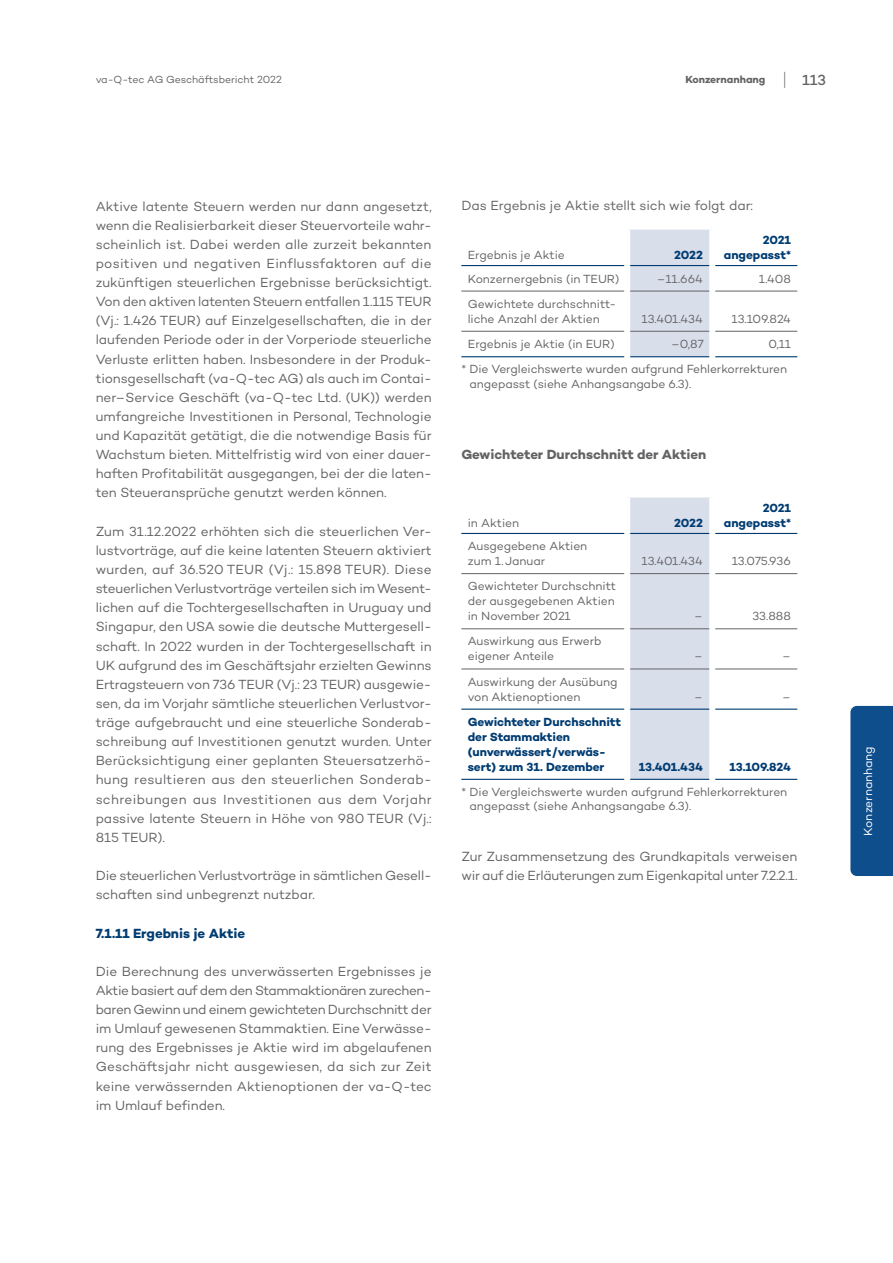
<style>
.page{position:relative;width:893px;height:1263px;background:#fff}
.page>*{position:absolute;margin:0;border:0;box-sizing:border-box;transform-origin:0 0}
.t1{font:500 15px "Campton";color:#636366}
.t2{font:13.5px/19.2px "Campton";letter-spacing:-.005em;color:#636366}
.t3{font:700 13.5px "Campton";letter-spacing:-.005em;color:#636366}
.t4{font:700 13.5px "Campton";color:#003c72}
.t5{font:12px/15px "Campton";letter-spacing:-.005em;color:#636366}
.t6{font:700 12px/15px "Campton";letter-spacing:-.005em;color:#003c72;text-align:right}
.t7{font:12px "Campton";letter-spacing:-.005em;color:#fff}
.t8{font:10.5px "Campton";letter-spacing:-.01em;color:#636366}
.t9{font:700 10.5px "Campton";letter-spacing:-.005em;color:#636366}
.s1{font-weight:300;font-size:18px}
</style>
<div class="page">
<div style="left:850px;top:706px;width:43px;height:170px;background:#0f4e8c"></div>
<div style="left:630px;top:230px;width:79px;height:126px;background:#d9deeb"></div>
<hr style="left:461px;top:265px;width:163px;height:1px;background:#003c72">
<hr style="left:630px;top:265px;width:79px;height:1px;background:#003c72">
<hr style="left:715px;top:265px;width:82px;height:1px;background:#003c72">
<hr style="left:461px;top:356px;width:163px;height:1px;background:#003c72">
<hr style="left:630px;top:356px;width:79px;height:1px;background:#003c72">
<hr style="left:715px;top:356px;width:82px;height:1px;background:#003c72">
<hr style="left:461px;top:291px;width:163px;height:1px;background:#636366">
<hr style="left:630px;top:291px;width:79px;height:1px;background:#636366">
<hr style="left:715px;top:291px;width:82px;height:1px;background:#636366">
<hr style="left:461px;top:331px;width:163px;height:1px;background:#636366">
<hr style="left:630px;top:331px;width:79px;height:1px;background:#636366">
<hr style="left:715px;top:331px;width:82px;height:1px;background:#636366">
<div style="left:630px;top:497px;width:79px;height:282px;background:#d9deeb"></div>
<hr style="left:461px;top:533px;width:163px;height:1px;background:#003c72">
<hr style="left:630px;top:533px;width:79px;height:1px;background:#003c72">
<hr style="left:715px;top:533px;width:82px;height:1px;background:#003c72">
<hr style="left:461px;top:709px;width:163px;height:1px;background:#003c72">
<hr style="left:630px;top:709px;width:79px;height:1px;background:#003c72">
<hr style="left:715px;top:709px;width:82px;height:1px;background:#003c72">
<hr style="left:461px;top:779px;width:163px;height:1px;background:#003c72">
<hr style="left:630px;top:779px;width:79px;height:1px;background:#003c72">
<hr style="left:715px;top:779px;width:82px;height:1px;background:#003c72">
<hr style="left:461px;top:573px;width:163px;height:1px;background:#636366">
<hr style="left:630px;top:573px;width:79px;height:1px;background:#636366">
<hr style="left:715px;top:573px;width:82px;height:1px;background:#636366">
<hr style="left:461px;top:628px;width:163px;height:1px;background:#636366">
<hr style="left:630px;top:628px;width:79px;height:1px;background:#636366">
<hr style="left:715px;top:628px;width:82px;height:1px;background:#636366">
<hr style="left:461px;top:669px;width:163px;height:1px;background:#636366">
<hr style="left:630px;top:669px;width:79px;height:1px;background:#636366">
<hr style="left:715px;top:669px;width:82px;height:1px;background:#636366">
<p class="t8" style="left:96px;top:73px;width:188px">va-Q-tec AG Geschäftsbericht 2022</p>
<p class="t9" style="left:685px;top:73px;width:82px">Konzernanhang</p>
<p class="t1" style="left:782px;top:70px;width:45px"><span class="s1">|</span> 113</p>
<p class="t2" style="left:96px;top:196px;width:338px;text-align:justify">Aktive latente Steuern werden nur dann angesetzt, wenn die Realisierbarkeit dieser Steuervorteile wahr&shy;scheinlich ist. Dabei werden alle zurzeit bekannten positiven und negativen Einflussfaktoren auf die zukünftigen steuerlichen Ergebnisse berücksichtigt.<br>Von den aktiven latenten Steuern entfallen 1.115 TEUR (Vj.: 1.426 TEUR) auf Einzelgesellschaften, die in der laufenden Periode oder in der Vorperiode steuerliche Verluste erlitten haben. Insbesondere in der Produk&shy;tionsgesellschaft (va-Q-tec AG) als auch im Contai&shy;ner–Service Geschäft (va-Q-tec Ltd. (UK)) werden umfangreiche Investitionen in Personal, Technologie und Kapazität getätigt, die die notwendige Basis für Wachstum bieten. Mittelfristig wird von einer dauer&shy;haften Profitabilität ausgegangen, bei der die laten&shy;ten Steueransprüche genutzt werden können.</p>
<p class="t2" style="left:96px;top:521px;width:338px">Zum 31.12.2022 erhöhten sich die steuerlichen Ver&shy;lustvorträge, auf die keine latenten Steuern aktiviert wurden, auf 36.520 TEUR (Vj.: 15.898 TEUR). Diese steuerlichen Verlustvorträge verteilen sich im Wesent&shy;lichen auf die Tochtergesellschaften in Uruguay und Singapur, den USA sowie die deutsche Muttergesell&shy;schaft. In 2022 wurden in der Tochtergesellschaft in UK aufgrund des im Geschäftsjahr erzielten Gewinns Ertragsteuern von 736 TEUR (Vj.: 23 TEUR) ausgewie&shy;sen, da im Vorjahr sämtliche steuerlichen Verlustvor&shy;träge aufgebraucht und eine steuerliche Sonderab&shy;schreibung auf Investitionen genutzt wurden. Unter Berücksichtigung einer geplanten Steuersatzerhö&shy;hung resultieren aus den steuerlichen Sonderab&shy;schreibungen aus Investitionen aus dem Vorjahr passive latente Steuern in Höhe von 980 TEUR (Vj.:<br>815 TEUR).</p>
<p class="t2" style="left:96px;top:866px;width:337px">Die steuerlichen Verlustvorträge in sämtlichen Gesell&shy;schaften sind unbegrenzt nutzbar.</p>
<p class="t4" style="left:96px;top:924px;width:151px">7.1.11 Ergebnis je Aktie</p>
<p class="t2" style="left:96px;top:961px;width:338px;text-align:justify">Die Berechnung des unverwässerten Ergebnisses je Aktie basiert auf dem den Stammaktionären zurechen&shy;baren Gewinn und einem gewichteten Durchschnitt der im Umlauf gewesenen Stammaktien. Eine Verwässe&shy;rung des Ergebnisses je Aktie wird im abgelaufenen Geschäftsjahr nicht ausgewiesen, da sich zur Zeit keine verwässernden Aktienoptionen der va-Q-tec im Umlauf befinden.</p>
<p class="t2" style="left:461px;top:196px;width:293px">Das Ergebnis je Aktie stellt sich wie folgt dar:</p>
<p class="t5" style="left:468px;top:247px;width:99px">Ergebnis je Aktie</p>
<p class="t6" style="left:674px;top:247px;width:30px">2022</p>
<p class="t6" style="left:724px;top:232px;width:69px">2021 angepasst*</p>
<p class="t5" style="left:468px;top:271px;width:153px">Konzernergebnis (in TEUR)</p>
<p class="t5" style="left:657px;top:271px;width:48px">–11.664</p>
<p class="t5" style="left:759px;top:271px;width:34px">1.408</p>
<p class="t5" style="left:468px;top:296px;width:147px">Gewichtete durchschnitt&shy;liche Anzahl der Aktien</p>
<p class="t5" style="left:642px;top:311px;width:63px">13.401.434</p>
<p class="t5" style="left:732px;top:311px;width:61px">13.109.824</p>
<p class="t5" style="left:468px;top:336px;width:148px">Ergebnis je Aktie (in EUR)</p>
<p class="t5" style="left:671px;top:336px;width:34px">–0,87</p>
<p class="t5" style="left:461px;top:331px;width:331px;line-height:25.2px;text-indent:307px">0,11 * Die Vergleichswerte wurden aufgrund Fehlerkorrekturen</p>
<p class="t5" style="left:469px;top:376px;width:223px">angepasst (siehe Anhangsangabe 6.3).</p>
<p class="t3" style="left:461px;top:446px;width:246px">Gewichteter Durchschnitt der Aktien</p>
<p class="t5" style="left:468px;top:515px;width:53px">in Aktien</p>
<p class="t6" style="left:674px;top:515px;width:30px">2022</p>
<p class="t6" style="left:724px;top:500px;width:69px">2021 angepasst*</p>
<p class="t5" style="left:468px;top:538px;width:121px">Ausgegebene Aktien zum 1.Januar</p>
<p class="t5" style="left:468px;top:578px;width:150px">Gewichteter Durchschnitt der ausgegebenen Aktien in November 2021</p>
<p class="t5" style="left:468px;top:634px;width:135px">Auswirkung aus Erwerb eigener Anteile</p>
<p class="t5" style="left:468px;top:674px;width:151px">Auswirkung der Ausübung von Aktienoptionen</p>
<p class="t5" style="left:642px;top:553px;width:63px">13.401.434</p>
<p class="t5" style="left:732px;top:553px;width:61px">13.075.936</p>
<p class="t5" style="left:694px;top:608px;width:10px">–</p>
<p class="t5" style="left:752px;top:608px;width:40px">33.888</p>
<p class="t5" style="left:694px;top:649px;width:10px">–</p>
<p class="t5" style="left:782px;top:649px;width:10px">–</p>
<p class="t5" style="left:694px;top:689px;width:10px">–</p>
<p class="t5" style="left:782px;top:689px;width:10px">–</p>
<p class="t6" style="left:468px;top:714px;width:155px;text-align:left">Gewichteter Durchschnitt der Stammaktien (unverwässert/verwäs&shy;sert) zum 31. Dezember</p>
<p class="t6" style="left:639px;top:759px;width:66px">13.401.434</p>
<p class="t6" style="left:729px;top:759px;width:63px">13.109.824</p>
<p class="t5" style="left:469px;top:784px;width:319px;line-height:14.4px;text-indent:-8px">* Die Vergleichswerte wurden aufgrund Fehlerkorrekturen angepasst (siehe Anhangsangabe 6.3).</p>
<p class="t2" style="left:461px;top:847px;width:338px">Zur Zusammensetzung des Grundkapitals verweisen wir auf die Erläuterungen zum Eigenkapital unter 7.2.2.1.</p>
<p class="t7" style="left:861px;top:836px;width:91px;rotate:-90deg">Konzernanhang</p>
</div>
